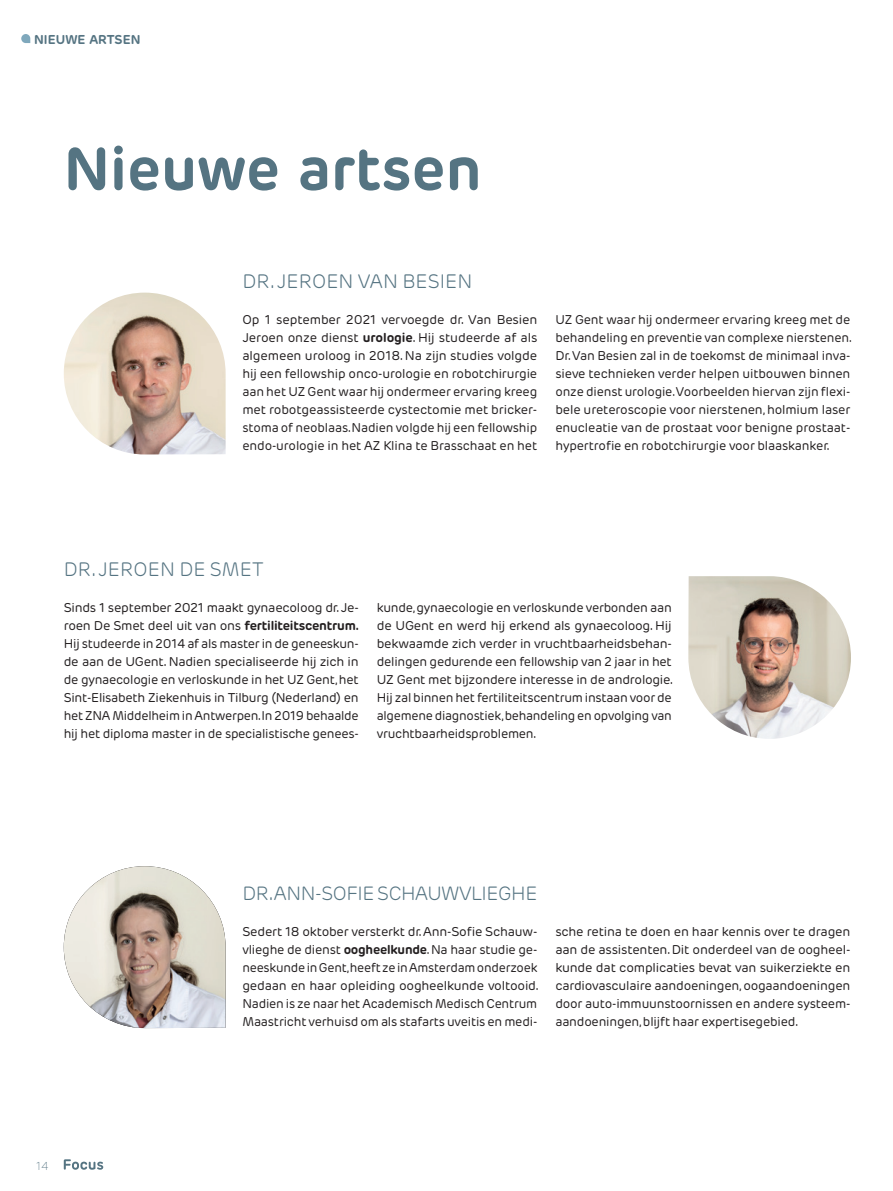
<style>
.page{position:relative;width:893px;height:1191px;background:#fff}
.page>*{position:absolute;margin:0;border:0;box-sizing:border-box;transform-origin:0 0}
.Titel{font:700 60px "Rubrik New";color:#557482}
.Naam_nieuwe_artsen{font:300 19.5px "Rubrik New";letter-spacing:.005em;color:#557482}
.Naam_nieuwe_artsen-2{font:300 19.2px "Rubrik New";letter-spacing:-.02em;color:#557482}
.Broodtekst{font:12.75px/18px "Rubrik New";letter-spacing:-.015em;color:#231f20;text-align:justify}
.Rubriek{font:700 12.75px "Rubrik New";letter-spacing:.005em;color:#557482}
.t1{font:200 11.55px "Rubrik New";color:#557482}
.s1{font-weight:700}
</style>
<div class="page">
<img style="left:688px;top:576px;width:163px;height:163px">
<img style="left:64px;top:293px;width:162px;height:161px">
<img style="left:64px;top:866px;width:162px;height:162px">
<svg style="left:64px;top:1159px;width:39px;height:10px"></svg>
<svg style="left:21px;top:34px;width:9px;height:9px"></svg>
<p class="Rubriek" style="left:34px;top:31px;width:108px">NIEUWE ARTSEN</p>
<p class="Titel" style="left:64px;top:132px;width:419px">Nieuwe artsen</p>
<p class="Naam_nieuwe_artsen" style="left:242px;top:270px;width:232px">DR. JEROEN VAN BESIEN</p>
<p class="Broodtekst" style="left:242px;top:311px;width:296px">Op 1 september 2021 vervoegde dr. Van Besien Jeroen onze dienst <span class="s1">urologie</span>. Hij studeerde af als algemeen uroloog in 2018. Na zijn studies volgde hij een fellowship onco-urologie en robotchirurgie aan het UZ Gent waar hij ondermeer ervaring kreeg met robotgeassisteerde cystectomie met bricker&shy;stoma of neoblaas. Nadien volgde hij een fellowship endo-urologie in het AZ Klina te Brasschaat en het</p>
<p class="Broodtekst" style="left:555px;top:311px;width:298px">UZ Gent waar hij ondermeer ervaring kreeg met de behandeling en preventie van complexe nierstenen.<br>Dr. Van Besien zal in de toekomst de minimaal inva&shy;sieve technieken verder helpen uitbouwen binnen onze dienst urologie. Voorbeelden hiervan zijn flexi&shy;bele ureteroscopie voor nierstenen, holmium laser enucleatie van de prostaat voor benigne prostaat&shy;hypertrofie en robotchirurgie voor blaaskanker.</p>
<p class="Naam_nieuwe_artsen" style="left:64px;top:558px;width:201px">DR. JEROEN DE SMET</p>
<p class="Broodtekst" style="left:64px;top:599px;width:297px">Sinds 1 september 2021 maakt gynaecoloog dr. Je&shy;roen De Smet deel uit van ons <span class="s1">fertiliteitscentrum.<br></span>Hij studeerde in 2014 af als master in de geneeskun&shy;de aan de UGent. Nadien specialiseerde hij zich in de gynaecologie en verloskunde in het UZ Gent, het Sint-Elisabeth Ziekenhuis in Tilburg (Nederland) en het ZNA Middelheim in Antwerpen.In 2019 behaalde hij het diploma master in de specialistische genees-</p>
<p class="Broodtekst" style="left:377px;top:599px;width:298px">kunde, gynaecologie en verloskunde verbonden aan de UGent en werd hij erkend als gynaecoloog. Hij bekwaamde zich verder in vruchtbaarheidsbehan&shy;delingen gedurende een fellowship van 2 jaar in het UZ Gent met bijzondere interesse in de andrologie.<br>Hij zal binnen het fertiliteitscentrum instaan voor de algemene diagnostiek,behandeling en opvolging van vruchtbaarheidsproblemen.</p>
<p class="t1" style="left:36px;top:1159px;width:14px">14</p>
<p class="Naam_nieuwe_artsen-2" style="left:242px;top:882px;width:296px">DR.ANN-SOFIE SCHAUWVLIEGHE</p>
<p class="Broodtekst" style="left:242px;top:923px;width:298px">Sedert 18 oktober versterkt dr. Ann-Sofie Schauw&shy;vlieghe de dienst <span class="s1">oogheelkunde</span>. Na haar studie ge&shy;neeskunde in Gent,heeft ze in Amsterdam onderzoek gedaan en haar opleiding oogheelkunde voltooid.<br>Nadien is ze naar het Academisch Medisch Centrum Maastricht verhuisd om als stafarts uveitis en medi-</p>
<p class="Broodtekst" style="left:555px;top:923px;width:297px">sche retina te doen en haar kennis over te dragen aan de assistenten. Dit onderdeel van de oogheel&shy;kunde dat complicaties bevat van suikerziekte en cardiovasculaire aandoeningen, oogaandoeningen door auto-immuunstoornissen en andere systeem&shy;aandoeningen, blijft haar expertisegebied.</p>
</div>
